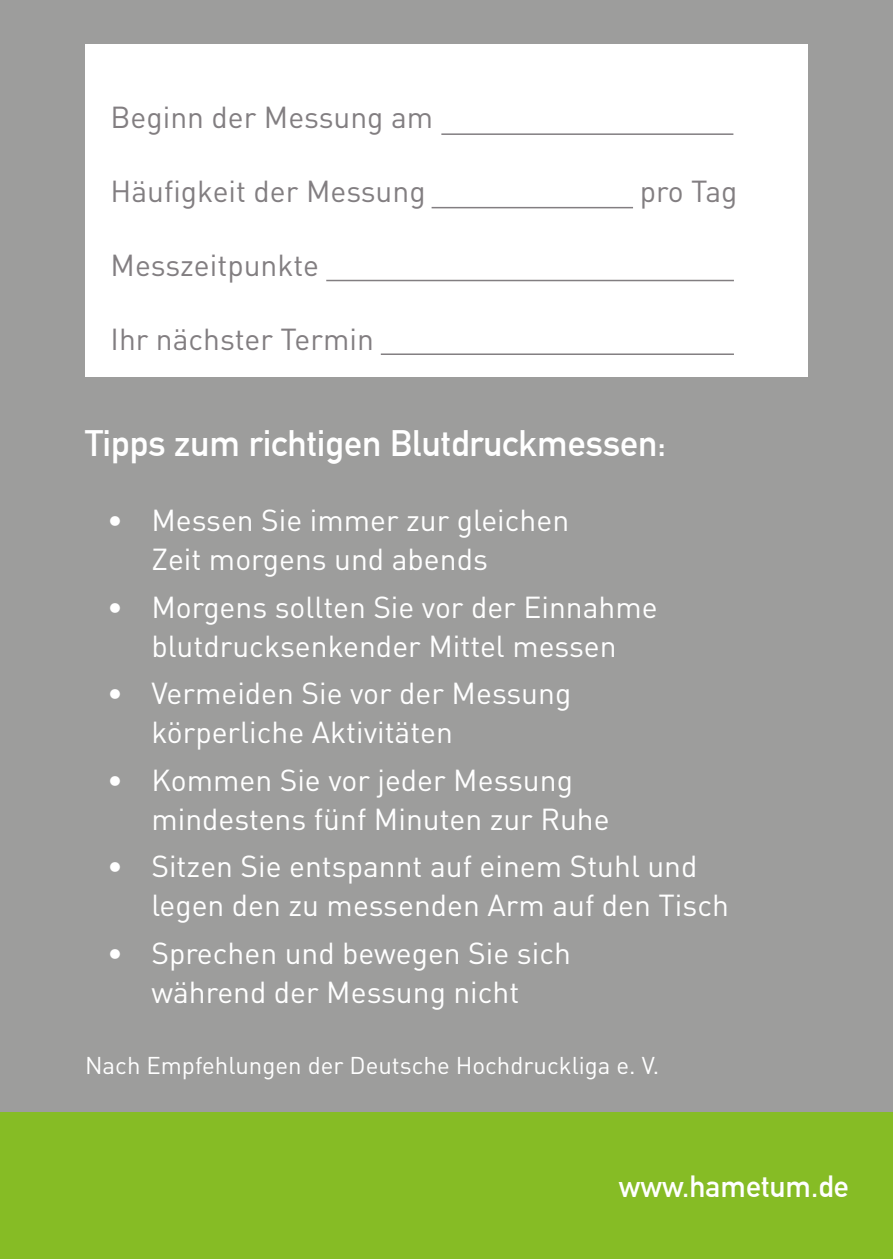
<style>
.page{position:relative;width:893px;height:1259px;background:#fff}
.page>*{position:absolute;margin:0;border:0;box-sizing:border-box;transform-origin:0 0}
.t1{font:700 36px "DIN Alternate";color:#fff}
.t2{font:30px/39px "DIN";color:#fff}
.t3{font:30px "DIN";color:#827e81}
.t4{font:700 30px "DIN Alternate";color:#fff}
.t5{font:24px "DIN";color:#fff}
</style>
<div class="page">
<div style="left:0;top:0;width:893px;height:1151px;background:#9d9d9c"></div>
<div style="left:0;top:1112px;width:893px;height:147px;background:#86bc25"></div>
<div style="left:85px;top:45px;width:723px;height:332px;background:#fff"></div>
<hr style="left:441px;top:133px;width:292px;height:2px;background:#827e81">
<hr style="left:432px;top:207px;width:201px;height:1px;background:#827e81">
<hr style="left:326px;top:280px;width:408px;height:1px;background:#827e81">
<hr style="left:381px;top:353px;width:353px;height:2px;background:#827e81">
<p class="t3" style="left:111px;top:98px;width:324px">Beginn der Messung am</p>
<p class="t3" style="left:111px;top:172px;width:317px">Häufigkeit der Messung</p>
<p class="t3" style="left:640px;top:172px;width:99px">pro Tag</p>
<p class="t3" style="left:111px;top:246px;width:210px">Messzeitpunkte</p>
<p class="t3" style="left:111px;top:321px;width:265px">Ihr nächster Termin</p>
<p class="t1" style="left:85px;top:416px;width:583px">Tipps zum richtigen Blutdruckmessen:</p>
<p class="t2" style="left:151px;top:500px;width:419px;text-indent:-44px">• Messen Sie immer zur gleichen<br>Zeit morgens und abends</p>
<p class="t2" style="left:107px;top:587px;width:552px;text-align:center">• Morgens sollten Sie vor der Einnahme blutdrucksenkender Mittel messen</p>
<p class="t2" style="left:151px;top:673px;width:421px;text-indent:-44px">• Vermeiden Sie vor der Messung körperliche Aktivitäten</p>
<p class="t2" style="left:151px;top:760px;width:460px;text-indent:-44px">• Kommen Sie vor jeder Messung mindestens fünf Minuten zur Ruhe</p>
<p class="t2" style="left:151px;top:846px;width:579px;text-indent:-44px">• Sitzen Sie entspannt auf einem Stuhl und legen den zu messenden Arm auf den Tisch</p>
<p class="t2" style="left:107px;top:933px;width:465px;text-align:center">• Sprechen und bewegen Sie sich während der Messung nicht</p>
<p class="t5" style="left:85px;top:1050px;width:576px">Nach Empfehlungen der Deutsche Hochdruckliga e. V.</p>
<p class="t4" style="left:619px;top:1163px;width:231px">www.hametum.de</p>
</div>
